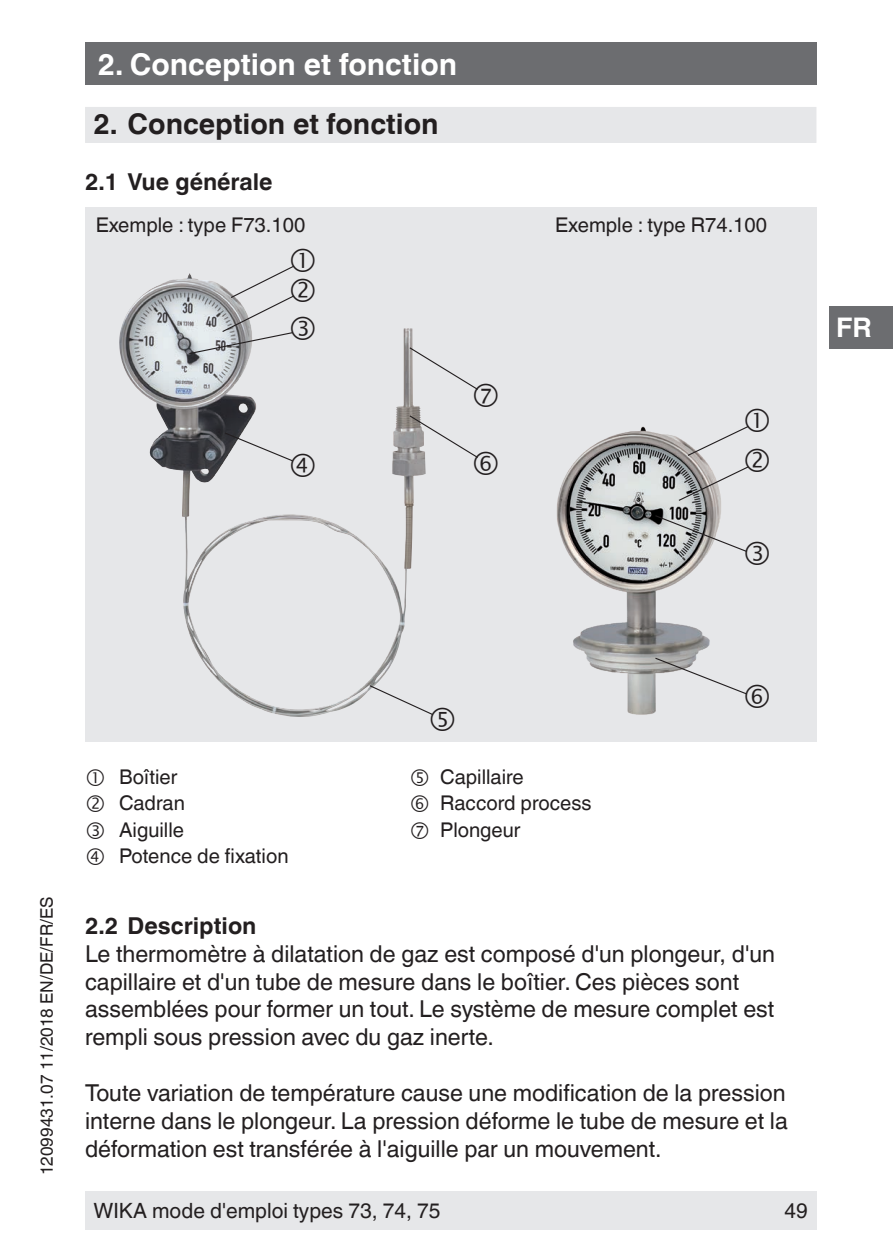
<style>
.page{position:relative;width:893px;height:1259px;background:#fff}
.page>*{position:absolute;margin:0;border:0;box-sizing:border-box;transform-origin:0 0}
.t1{font:700 30px "Helvetica World";color:#fff}
.t2{font:700 28.5px "Helvetica World";color:#231f20}
.t3{font:700 27px "Helvetica World";color:#fff}
.t4{font:23.4px/27.9px "Helvetica World";color:#231f20}
.t5{font:700 23.4px "Helvetica World";color:#231f20}
.t6{font:21px "Helvetica World";color:#231f20}
.t7{font:20.4px "Helvetica World";color:#231f20}
.t8{font:17.4px "Helvetica World";color:#231f20}
</style>
<div class="page">
<div style="left:85px;top:1191px;width:731px;height:38px;background:#e6e7e9"></div>
<div style="left:829px;top:306px;width:64px;height:43px;background:#6c6d70"></div>
<div style="left:85px;top:43px;width:731px;height:42px;background:#6c6d70"></div>
<div style="left:85px;top:107px;width:731px;height:36px;background:#e6e7e9"></div>
<div style="left:85px;top:208px;width:731px;height:534px;background:#e6e7e9"></div>
<img style="left:119px;top:277px;width:302px;height:440px">
<img style="left:556px;top:426px;width:165px;height:289px">
<svg style="left:368px;top:684px;width:65px;height:33px"></svg>
<svg style="left:408px;top:346px;width:70px;height:61px"></svg>
<svg style="left:677px;top:426px;width:72px;height:76px"></svg>
<svg style="left:654px;top:657px;width:93px;height:51px"></svg>
<svg style="left:654px;top:514px;width:93px;height:50px"></svg>
<svg style="left:223px;top:431px;width:92px;height:45px"></svg>
<svg style="left:188px;top:265px;width:127px;height:90px"></svg>
<svg style="left:408px;top:414px;width:70px;height:61px"></svg>
<p class="t1" style="left:98px;top:47px;width:361px">2. Conception et fonction</p>
<p class="t2" style="left:94px;top:108px;width:347px">2. Conception et fonction</p>
<p class="t5" style="left:85px;top:168px;width:189px">2.1 Vue générale</p>
<p class="t7" style="left:96px;top:213px;width:211px">Exemple : type F73.100</p>
<p class="t7" style="left:555px;top:213px;width:213px">Exemple : type R74.100</p>
<p class="t3" style="left:836px;top:312px;width:37px">FR</p>
<p class="t8" style="left:37px;top:1175px;width:280px;rotate:-90deg">12099431.07 11/2018 EN/DE/FR/ES</p>
<p class="t7" style="left:119px;top:765px;width:60px">Boîtier</p>
<p class="t7" style="left:440px;top:765px;width:85px">Capillaire</p>
<p class="t7" style="left:119px;top:791px;width:67px">Cadran</p>
<p class="t7" style="left:440px;top:791px;width:153px">Raccord process</p>
<p class="t7" style="left:119px;top:818px;width:66px">Aiguille</p>
<p class="t7" style="left:440px;top:818px;width:82px">Plongeur</p>
<p class="t7" style="left:119px;top:844px;width:171px">Potence de fixation</p>
<p class="t5" style="left:85px;top:912px;width:173px">2.2 Description</p>
<p class="t4" style="left:85px;top:939px;width:691px">Le thermomètre à dilatation de gaz est composé d'un plongeur, d'un capillaire et d'un tube de mesure dans le boîtier. Ces pièces sont assemblées pour former un tout. Le système de mesure complet est rempli sous pression avec du gaz inerte.</p>
<p class="t4" style="left:85px;top:1079px;width:704px;text-align:justify">Toute variation de température cause une modification de la pression interne dans le plongeur. La pression déforme le tube de mesure et la déformation est transférée à l'aiguille par un mouvement.</p>
<p class="t6" style="left:94px;top:1198px;width:348px">WIKA mode d'emploi types 73, 74, 75</p>
<p class="t6" style="left:785px;top:1198px;width:25px">49</p>
</div>
